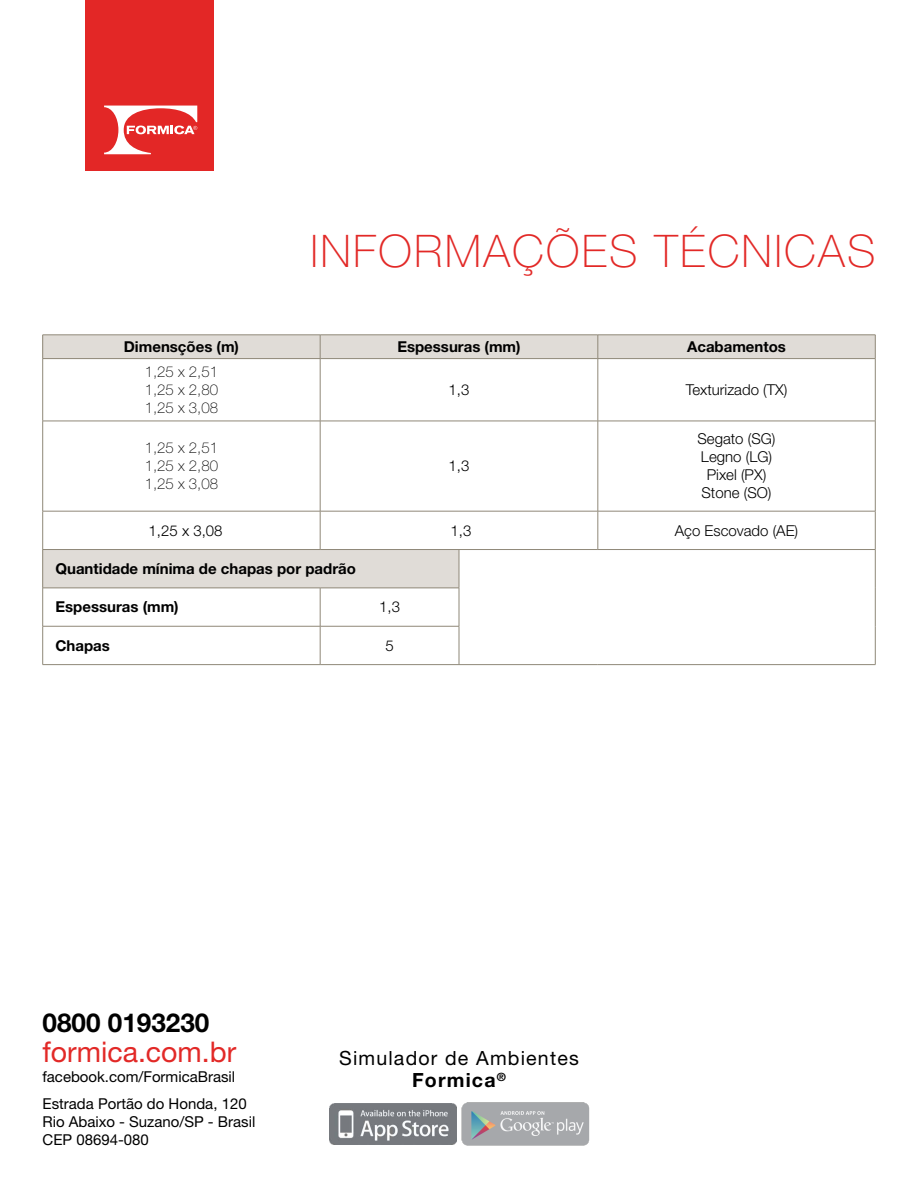
<style>
.page{position:relative;width:918px;height:1188px;background:#fff}
.page>*{position:absolute;margin:0;border:0;box-sizing:border-box;transform-origin:0 0}
.t1{font:100 45px "Helvetica Neue LT Std";letter-spacing:.05em;color:#e22927}
.t2{font:28.5px "Helvetica Neue LT Std";color:#e22927}
.t3{font:700 26.1px "Helvetica Neue LT Std";color:#000}
.t4{font:19.65px/21.8px "Helvetica Neue LT Std";letter-spacing:.06em;color:#000;text-align:center}
.t5{font:700 15px "Helvetica Neue LT Std";color:#000}
.t6{font:300 15px/18px "Helvetica Neue LT Std";color:#000;text-align:center}
.t7{font:15px/18px "Helvetica Neue LT Std";color:#000}
.t8{font:100 15px/18px "Helvetica Neue LT Std";color:#000;text-align:justify}
.s1{font-weight:700}
</style>
<div class="page">
<div style="left:85px;top:0;width:129px;height:171px;background:#e32726"></div>
<svg style="left:104px;top:106px;width:93px;height:48px"></svg>
<img style="left:329px;top:1103px;width:128px;height:42px">
<img style="left:461px;top:1103px;width:129px;height:42px">
<div style="left:43px;top:335px;width:277px;height:24px;background:#e0dcd7"></div>
<div style="left:43px;top:550px;width:416px;height:38px;background:#e0dcd7"></div>
<hr style="left:43px;top:335px;width:277px;height:1px;background:#8f8878">
<svg style="left:42px;top:335px;width:1px;height:23px"></svg>
<div style="left:320px;top:335px;width:556px;height:24px;background:#e0dcd7"></div>
<hr style="left:42px;top:421px;width:1px;height:90px;background:#8f8878">
<hr style="left:320px;top:421px;width:1px;height:90px;background:#8f8878">
<hr style="left:598px;top:421px;width:1px;height:90px;background:#8f8878">
<hr style="left:875px;top:421px;width:1px;height:90px;background:#8f8878">
<hr style="left:43px;top:511px;width:277px;height:1px;background:#8f8878">
<hr style="left:42px;top:511px;width:1px;height:38px;background:#8f8878">
<hr style="left:320px;top:511px;width:139px;height:1px;background:#8f8878">
<hr style="left:320px;top:511px;width:1px;height:38px;background:#8f8878">
<hr style="left:459px;top:511px;width:139px;height:1px;background:#8f8878">
<hr style="left:598px;top:511px;width:277px;height:1px;background:#8f8878">
<hr style="left:598px;top:511px;width:1px;height:38px;background:#8f8878">
<hr style="left:875px;top:511px;width:1px;height:38px;background:#8f8878">
<hr style="left:459px;top:549px;width:139px;height:1px;background:#8f8878">
<hr style="left:598px;top:549px;width:277px;height:1px;background:#8f8878">
<hr style="left:875px;top:550px;width:1px;height:38px;background:#8f8878">
<hr style="left:42px;top:588px;width:1px;height:38px;background:#8f8878">
<hr style="left:320px;top:588px;width:1px;height:38px;background:#8f8878">
<hr style="left:459px;top:588px;width:1px;height:38px;background:#8f8878">
<hr style="left:875px;top:588px;width:1px;height:38px;background:#8f8878">
<hr style="left:43px;top:626px;width:277px;height:1px;background:#8f8878">
<hr style="left:42px;top:626px;width:1px;height:38px;background:#8f8878">
<hr style="left:320px;top:626px;width:139px;height:1px;background:#8f8878">
<hr style="left:320px;top:626px;width:1px;height:38px;background:#8f8878">
<hr style="left:459px;top:626px;width:1px;height:38px;background:#8f8878">
<hr style="left:875px;top:626px;width:1px;height:38px;background:#8f8878">
<hr style="left:43px;top:664px;width:277px;height:1px;background:#8f8878">
<hr style="left:320px;top:664px;width:139px;height:1px;background:#8f8878">
<hr style="left:459px;top:664px;width:139px;height:1px;background:#8f8878">
<hr style="left:598px;top:664px;width:277px;height:1px;background:#8f8878">
<hr style="left:42px;top:359px;width:1px;height:62px;background:#8f8878">
<hr style="left:43px;top:358px;width:277px;height:1px;background:#8f8878">
<hr style="left:320px;top:358px;width:139px;height:1px;background:#8f8878">
<hr style="left:459px;top:358px;width:139px;height:1px;background:#8f8878">
<hr style="left:598px;top:358px;width:277px;height:1px;background:#8f8878">
<hr style="left:320px;top:359px;width:1px;height:62px;background:#8f8878">
<hr style="left:598px;top:359px;width:1px;height:62px;background:#8f8878">
<hr style="left:875px;top:359px;width:1px;height:62px;background:#8f8878">
<hr style="left:43px;top:421px;width:277px;height:1px;background:#8f8878">
<hr style="left:320px;top:421px;width:139px;height:1px;background:#8f8878">
<hr style="left:459px;top:421px;width:139px;height:1px;background:#8f8878">
<hr style="left:598px;top:421px;width:277px;height:1px;background:#8f8878">
<hr style="left:43px;top:549px;width:277px;height:1px;background:#8f8878">
<hr style="left:42px;top:550px;width:1px;height:38px;background:#8f8878">
<hr style="left:320px;top:549px;width:139px;height:1px;background:#8f8878">
<hr style="left:459px;top:550px;width:1px;height:38px;background:#8f8878">
<hr style="left:43px;top:588px;width:277px;height:1px;background:#8f8878">
<hr style="left:320px;top:588px;width:139px;height:1px;background:#8f8878">
<h1 class="t1" style="left:310px;top:225px;width:567px">INFORMAÇÕES TÉCNICAS</h1>
<p class="t5" style="left:124px;top:337px;width:117px">Dimensções (m)</p>
<p class="t5" style="left:397px;top:337px;width:125px">Espessuras (mm)</p>
<p class="t5" style="left:687px;top:337px;width:100px">Acabamentos</p>
<p class="t8" style="left:145px;top:363px;width:75px">1,25 x 2,51<br>1,25 x 2,80<br>1,25 x 3,08</p>
<p class="t6" style="left:449px;top:380px;width:22px">1,3</p>
<p class="t6" style="left:686px;top:380px;width:103px">Texturizado (TX)</p>
<p class="t8" style="left:145px;top:439px;width:75px">1,25 x 2,51<br>1,25 x 2,80<br>1,25 x 3,08</p>
<p class="t6" style="left:449px;top:457px;width:22px">1,3</p>
<p class="t6" style="left:698px;top:430px;width:80px">Segato (SG)<br>Legno (LG)<br>Pixel (PX)<br>Stone (SO)</p>
<p class="t6" style="left:149px;top:521px;width:75px">1,25 x 3,08</p>
<p class="t6" style="left:451px;top:521px;width:22px">1,3</p>
<p class="t6" style="left:675px;top:521px;width:125px">Aço Escovado (AE)</p>
<p class="t5" style="left:55px;top:559px;width:302px">Quantidade mínima de chapas por padrão</p>
<p class="t5" style="left:55px;top:598px;width:125px">Espessuras (mm)</p>
<p class="t6" style="left:379px;top:598px;width:22px">1,3</p>
<p class="t5" style="left:55px;top:636px;width:56px">Chapas</p>
<p class="t6" style="left:385px;top:636px;width:10px">5</p>
<h3 class="t3" style="left:43px;top:1006px;width:168px">0800 0193230</h3>
<h2 class="t2" style="left:43px;top:1035px;width:195px">formica.com.br</h2>
<p class="t7" style="left:43px;top:1067px;width:194px">facebook.com/FormicaBrasil</p>
<p class="t7" style="left:43px;top:1094px;width:214px">Estrada Portão do Honda, 120<br>Rio Abaixo - Suzano/SP - Brasil<br>CEP 08694-080</p>
<h3 class="t4" style="left:339px;top:1047px;width:241px">Simulador de Ambientes<br><span class="s1">Formica</span><sup>®</sup></h3>
</div>
